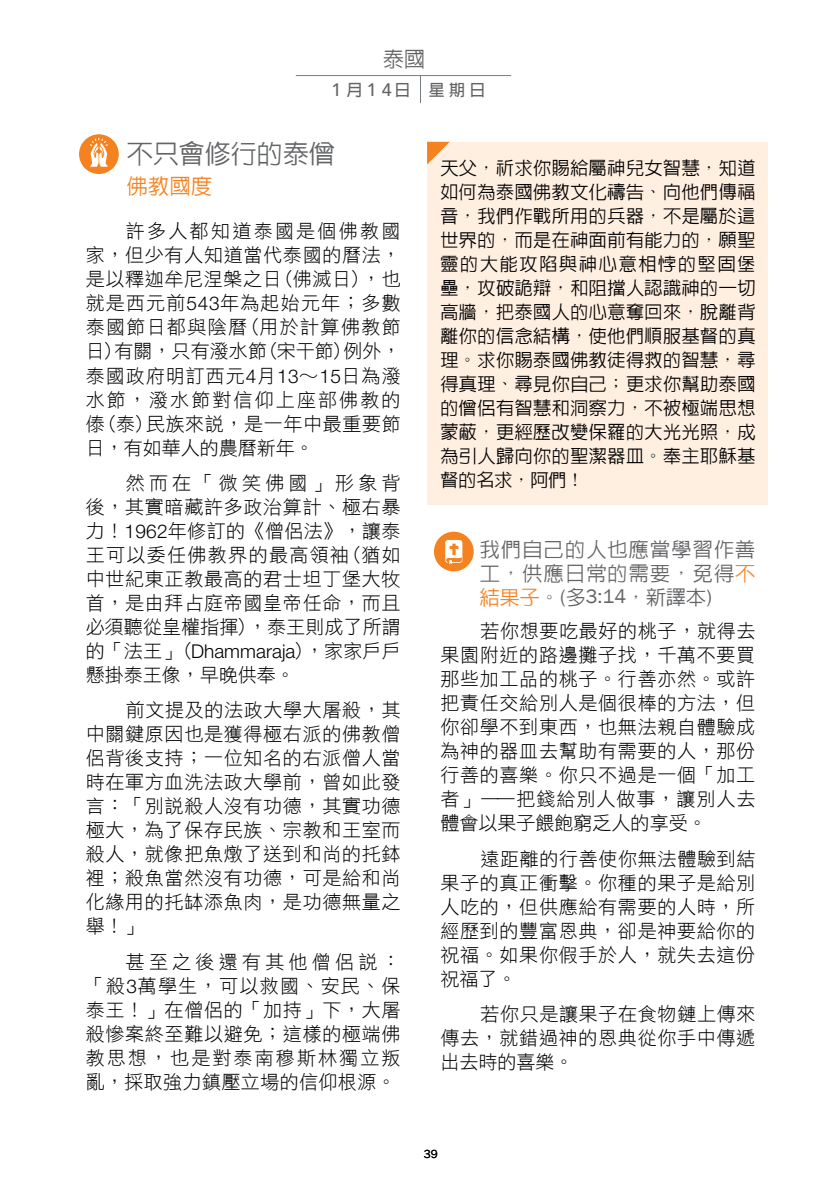
<style>
.page{position:relative;width:840px;height:1191px;background:#fff}
.page>*{position:absolute;margin:0;border:0;box-sizing:border-box;transform-origin:0 0}
.t1{font:500 26px "ID Hei";color:#636466}
.t2{font:500 21px "ID Hei";color:#f58220}
.t3{font:500 21px "ID Hei";color:#636466}
.t4{font:500 20px/24px "ID Hei";letter-spacing:.065em;color:#636466;text-align:justify}
.t5{font:19px/24px "DF Hei W3 WIN BF";letter-spacing:.035em;color:#000;text-align:justify}
.t6{font:500 18px/24px "ID Hei";letter-spacing:.03em;color:#000;text-align:justify}
.t7{font:500 18px "Avenir";color:#636466}
.t8{font:700 16px "Adobe Fan Heiti Std";color:#636466}
.t9{font:12px "Franklin Gothic";color:#000}
.s1{font-family:"Adobe Fan Heiti Std";font-weight:700;font-size:16px}
.s2{font-family:"Helvetica Neue";font-weight:300}
.s3{color:#f58220}
.s4{font-family:"Franklin Gothic";font-weight:400}
</style>
<div class="page">
<hr style="left:296px;top:75px;width:214px;height:1px;background:#727d84">
<svg style="left:420px;top:76px;width:1px;height:27px"></svg>
<svg style="left:79px;top:134px;width:40px;height:40px"></svg>
<div style="left:427px;top:142px;width:340px;height:363px;background:#ffefe1"></div>
<svg style="left:427px;top:142px;width:22px;height:22px"></svg>
<svg style="left:434px;top:531px;width:39px;height:40px"></svg>
<p class="t3" style="left:383px;top:48px;width:43px">泰國</p>
<p class="t7" style="left:331px;top:75px;width:62px">1 <span class="s1">月</span> 1 4</p>
<p class="t8" style="left:394px;top:81px;width:92px">日 星期日</p>
<h1 class="t1" style="left:127px;top:140px;width:210px">不只會修行的泰僧</h1>
<p class="t2" style="left:127px;top:175px;width:87px">佛教國度</p>
<p class="t5" style="left:86px;top:219px;width:316px;text-indent:40px">許多人都知道泰國是個佛教國家，但少有人知道當代泰國的曆法，是以釋迦牟尼涅槃之日(佛滅日)，也就是西元前<span class="s2">543</span>年為起始元年；多數泰國節日都與陰曆(用於計算佛教節日)有關，只有潑水節(宋干節)例外，泰國政府明訂西元<span class="s2">4</span>月<span class="s2">13</span>～<span class="s2">15</span>日為潑水節，潑水節對信仰上座部佛教的傣(泰)民族來說，是一年中最重要節日，有如華人的農曆新年。</p>
<p class="t5" style="left:86px;top:470px;width:316px;text-indent:40px">然而在「微笑佛國」形象背後，其實暗藏許多政治算計、極右暴力！<span class="s2">1962</span>年修訂的《僧侶法》，讓泰王可以委任佛教界的最高領袖(猶如中世紀東正教最高的君士坦丁堡大牧首，是由拜占庭帝國皇帝任命，而且必須聽從皇權指揮)，泰王則成了所謂的「法王」(<span class="s2">Dhammaraja</span>)，家家戶戶懸掛泰王像，早晚供奉。</p>
<p class="t5" style="left:86px;top:698px;width:316px;text-indent:40px">前文提及的法政大學大屠殺，其中關鍵原因也是獲得極右派的佛教僧侶背後支持；一位知名的右派僧人當時在軍方血洗法政大學前，曾如此發言：「別說殺人沒有功德，其實功德極大，為了保存民族、宗教和王室而殺人，就像把魚燉了送到和尚的托鉢裡；殺魚當然沒有功德，可是給和尚化緣用的托缽添魚肉，是功德無量之舉！」</p>
<p class="t5" style="left:86px;top:949px;width:316px;text-indent:40px">甚至之後還有其他僧侶說：「殺<span class="s2">3</span>萬學生，可以救國、安民、保泰王！」在僧侶的「加持」下，大屠殺慘案終至難以避免；這樣的極端佛教思想，也是對泰南穆斯林獨立叛亂，採取強力鎮壓立場的信仰根源。</p>
<p class="t6" style="left:440px;top:156px;width:316px">天父，祈求你賜給屬神兒女智慧，知道如何為泰國佛教文化禱告、向他們傳福音，我們作戰所用的兵器，不是屬於這世界的，而是在神面前有能力的，願聖靈的大能攻陷與神心意相悖的堅固堡壘，攻破詭辯，和阻擋人認識神的一切高牆，把泰國人的心意奪回來，脫離背離你的信念結構，使他們順服基督的真理。求你賜泰國佛教徒得救的智慧，尋得真理、尋見你自己；更求你幫助泰國的僧侶有智慧和洞察力，不被極端思想蒙蔽，更經歷改變保羅的大光光照，成為引人歸向你的聖潔器皿。奉主耶穌基督的名求，阿們！</p>
<p class="t4" style="left:479px;top:537px;width:277px">我們自己的人也應當學習作善工，供應日常的需要，免得<span class="s3">不結果子</span>。<span class="s4">(</span>多<span class="s4">3:14</span>，新譯本<span class="s4">)</span></p>
<p class="t5" style="left:440px;top:619px;width:316px;text-indent:40px">若你想要吃最好的桃子，就得去果園附近的路邊攤子找，千萬不要買那些加工品的桃子。行善亦然。或許把責任交給別人是個很棒的方法，但你卻學不到東西，也無法親自體驗成為神的器皿去幫助有需要的人，那份行善的喜樂。你只不過是一個「加工者」——把錢給別人做事，讓別人去體會以果子餵飽窮乏人的享受。</p>
<p class="t5" style="left:440px;top:846px;width:316px;text-indent:40px">遠距離的行善使你無法體驗到結果子的真正衝擊。你種的果子是給別人吃的，但供應給有需要的人時，所經歷到的豐富恩典，卻是神要給你的祝福。如果你假手於人，就失去這份祝福了。</p>
<p class="t5" style="left:440px;top:1001px;width:316px;text-indent:40px">若你只是讓果子在食物鏈上傳來傳去，就錯過神的恩典從你手中傳遞出去時的喜樂。</p>
<p class="t9" style="left:423px;top:1146px;width:16px">39</p>
</div>
